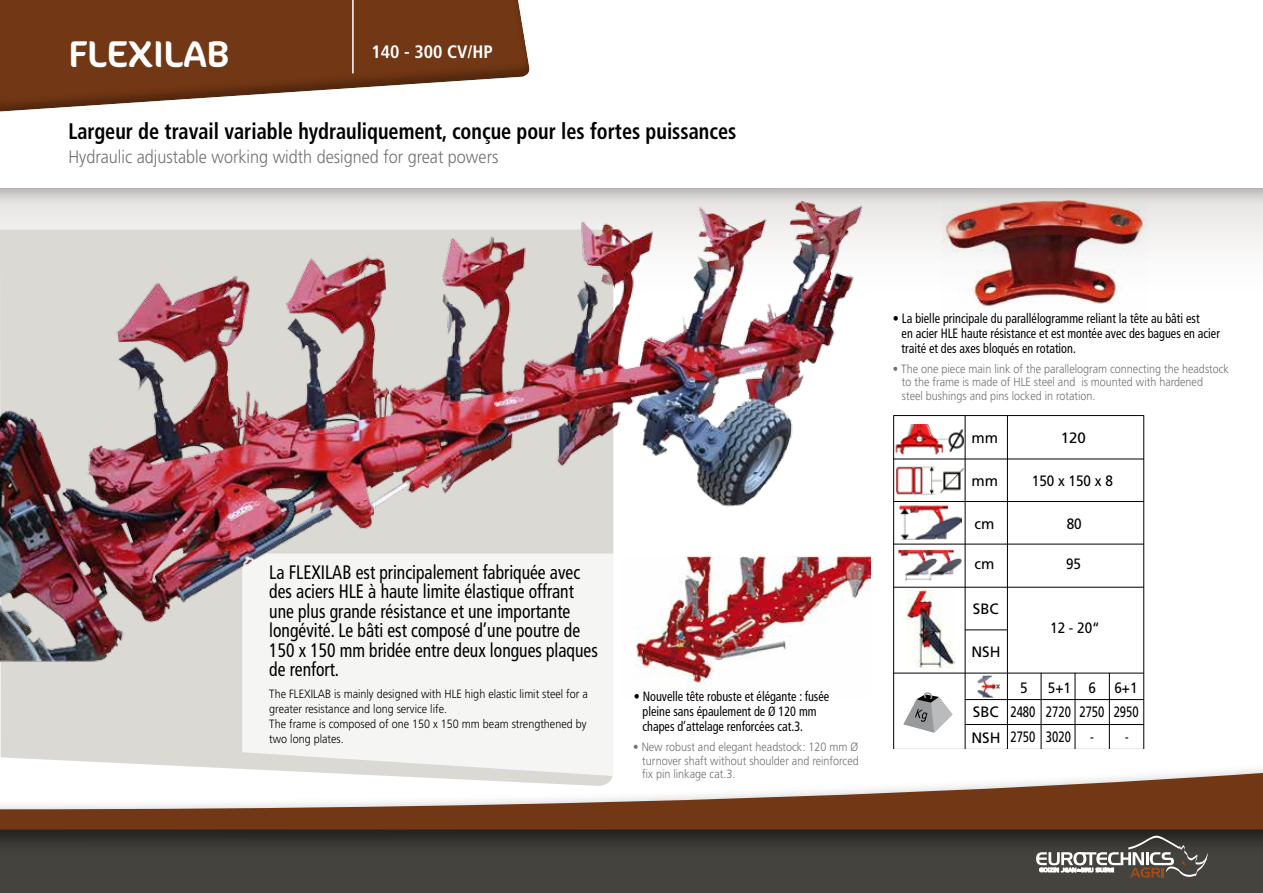
<style>
.page{position:relative;width:1263px;height:893px;background:#fff}
.page>*{position:absolute;margin:0;border:0;box-sizing:border-box;transform-origin:0 0}
.t1{font:37.5px "Cocon";color:#fff}
.t2{font:700 condensed 22.5px "Frutiger";color:#000;scale:.9 1}
.t3{font:condensed 19.5px/19.5px "Frutiger";color:#000;scale:.9 1}
.t4{font:300 18px "Frutiger";color:#707172;scale:.9 1}
.t5{font:700 condensed 18px "Frutiger";color:#fff}
.t6{font:15px/24.6px "Frutiger";color:#000;text-align:center;scale:.9 1}
.t7{font:15px/25.7px "Frutiger";color:#000}
.t8{font:condensed 13.5px/15px "Frutiger";color:#000;scale:.9 1}
.t9{font:300 12px/13.5px "Frutiger";color:#707172;text-align:justify;scale:.9 1}
.t10{font:300 12px/15px "Frutiger";color:#000;scale:.9 1}
</style>
<div class="page">
<div style="left:0;top:821px;width:1263px;height:72px;background:#45433e"></div>
<div style="left:0;top:725px;width:1263px;height:132px;background:#000;opacity:.61"></div>
<svg style="left:0;top:734px;width:1263px;height:96px"></svg>
<svg style="left:1036px;top:835px;width:171px;height:42px"></svg>
<div style="left:894px;top:206px;width:369px;height:41px;background:#f0efed"></div>
<div style="left:0;top:0;width:1263px;height:206px;background:#000;opacity:.27"></div>
<div style="left:0;top:0;width:1263px;height:187px;background:#fff"></div>
<svg style="left:0;top:0;width:530px;height:112px;fill:#723714"></svg>
<hr style="left:352px;top:0;width:2px;height:73px;background:#fff">
<img style="left:0;top:691px;width:613px;height:96px">
<svg style="left:242px;top:691px;width:378px;height:85px;fill:#f5f5f4"></svg>
<div style="left:893px;top:468px;width:267px;height:278px;background:#fff"></div>
<hr style="left:1007px;top:415px;width:1px;height:334px;background:#000">
<hr style="left:965px;top:415px;width:1px;height:334px;background:#000">
<hr style="left:893px;top:415px;width:1px;height:334px;background:#000">
<hr style="left:893px;top:749px;width:251px;height:1px;background:#000">
<hr style="left:965px;top:724px;width:179px;height:1px;background:#000">
<hr style="left:965px;top:699px;width:179px;height:1px;background:#000">
<hr style="left:893px;top:673px;width:251px;height:1px;background:#000">
<hr style="left:965px;top:630px;width:42px;height:1px;background:#000">
<hr style="left:893px;top:587px;width:251px;height:1px;background:#000">
<hr style="left:893px;top:544px;width:251px;height:1px;background:#000">
<hr style="left:893px;top:501px;width:251px;height:1px;background:#000">
<hr style="left:893px;top:459px;width:251px;height:1px;background:#000">
<hr style="left:893px;top:415px;width:251px;height:1px;background:#000">
<hr style="left:1075px;top:673px;width:1px;height:76px;background:#000">
<hr style="left:1041px;top:673px;width:1px;height:76px;background:#000">
<hr style="left:1109px;top:673px;width:1px;height:76px;background:#000">
<hr style="left:1143px;top:415px;width:1px;height:334px;background:#000">
<div style="left:924px;top:692px;width:8px;height:9px;border:2px solid #98999b;border-radius:50%"></div>
<svg style="left:903px;top:694px;width:49px;height:39px"></svg>
<img style="left:895px;top:424px;width:69px;height:31px">
<img style="left:896px;top:466px;width:68px;height:29px">
<img style="left:899px;top:505px;width:63px;height:35px">
<img style="left:898px;top:550px;width:64px;height:31px">
<img style="left:907px;top:591px;width:47px;height:77px">
<img style="left:977px;top:675px;width:23px;height:22px">
<img style="left:942px;top:200px;width:205px;height:111px">
<img style="left:0;top:201px;width:894px;height:490px">
<img style="left:620px;top:556px;width:250px;height:138px">
<h1 class="t1" style="left:69px;top:32px;width:162px">FLEXILAB</h1>
<h3 class="t5" style="left:371px;top:41px;width:123px">140 - 300 CV/HP</h3>
<h2 class="t2" style="left:68px;top:118px;width:744px">Largeur de travail variable hydrauliquement, conçue pour les fortes puissances</h2>
<h3 class="t4" style="left:68px;top:147px;width:479px">Hydraulic adjustable working width designed for great powers</h3>
<p class="t3" style="left:269px;top:562px;width:367px">La FLEXILAB est principalement fabriquée avec des aciers HLE à haute limite élastique offrant une plus grande résistance et une importante longévité. Le bâti est composé d’une poutre de 150 x 150 mm bridée entre deux longues plaques de renfort.</p>
<p class="t10" style="left:269px;top:686px;width:356px">The FLEXILAB is mainly designed with HLE high elastic limit steel for a greater resistance and long service life.<br>The frame is composed of one 150 x 150 mm beam strengthened by two long plates.</p>
<p class="t8" style="left:642px;top:688px;width:209px;text-indent:-9px">• Nouvelle tête robuste et élégante : fusée pleine sans épaulement de Ø 120 mm chapes d’attelage renforcées cat.3.</p>
<p class="t9" style="left:642px;top:740px;width:242px;text-indent:-9px">• New robust and elegant headstock: 120 mm Ø turnover shaft without shoulder and reinforced fix pin linkage cat.3.</p>
<p class="t8" style="left:902px;top:311px;width:355px;text-indent:-9px">• La bielle principale du parallélogramme reliant la tête au bâti est<br>en acier HLE haute résistance et est montée avec des bagues en acier traité et des axes bloqués en rotation.</p>
<p class="t9" style="left:902px;top:362px;width:365px;text-align:left;text-indent:-9px">• The one piece main link of the parallelogram connecting the headstock to the frame is made of HLE steel and is mounted with hardened<br>steel bushings and pins locked in rotation.</p>
<p class="t7" style="left:971px;top:425px;width:28px">mm</p>
<p class="t7" style="left:1061px;top:425px;width:27px">120</p>
<p class="t7" style="left:971px;top:468px;width:28px">mm</p>
<p class="t6" style="left:1032px;top:469px;width:92px">150 x 150 x 8</p>
<p class="t7" style="left:974px;top:511px;width:21px">cm</p>
<p class="t6" style="left:1067px;top:511px;width:18px">80</p>
<p class="t7" style="left:974px;top:551px;width:21px">cm</p>
<p class="t6" style="left:1066px;top:551px;width:18px">95</p>
<p class="t7" style="left:973px;top:596px;width:27px">SBC</p>
<p class="t6" style="left:1050px;top:616px;width:57px">12 - 20“</p>
<p class="t7" style="left:971px;top:639px;width:31px">NSH</p>
<p class="t7" style="left:971px;top:699px;width:31px">SBC<br>NSH</p>
<p class="t6" style="left:1010px;top:676px;width:29px">5<br>2480<br>2750</p>
<p class="t6" style="left:1046px;top:676px;width:29px;text-align:justify">5+1<br>2720<br>3020</p>
<p class="t6" style="left:1079px;top:676px;width:29px">6<br>2750 -</p>
<p class="t6" style="left:1114px;top:676px;width:29px">6+1<br>2950 -</p>
</div>
